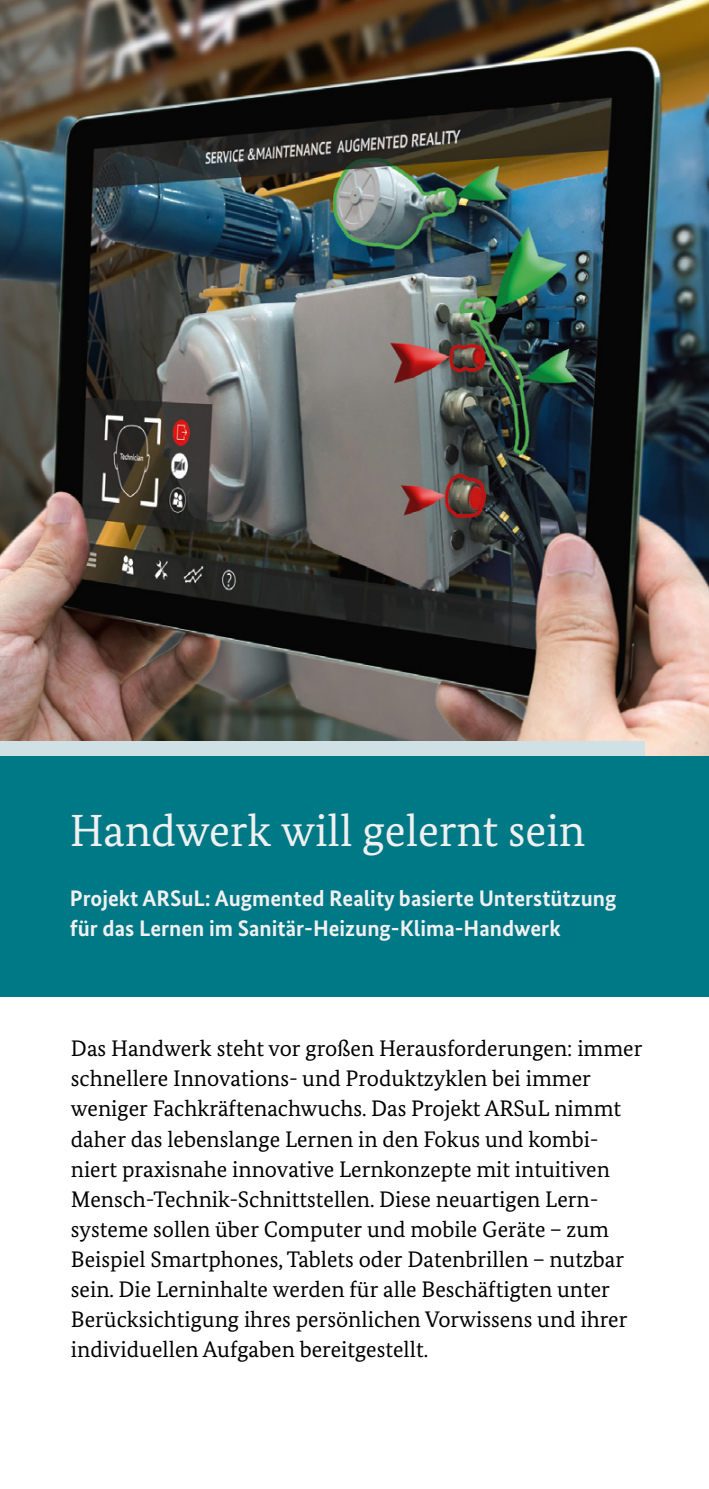
<style>
.page{position:relative;width:709px;height:1489px;background:#fff}
.page>*{position:absolute;margin:0;border:0;box-sizing:border-box;transform-origin:0 0}
.t1{font:45px "Bundes Serif";color:#f0f0f0}
.t2{font:22.5px/30px "Bundes Serif";color:#000}
.t3{font:700 22.5px/30px "Bundes Sans";color:#f0f0f0}
</style>
<div class="page">
<img style="left:0;top:0;width:709px;height:756px">
<div style="left:0;top:741px;width:644px;height:103px;background:#d0e1e6"></div>
<div style="left:0;top:756px;width:709px;height:240px;background:#007987"></div>
<h1 class="t1" style="left:70px;top:803px;width:517px">Handwerk will gelernt sein</h1>
<p class="t3" style="left:70px;top:883px;width:548px">Projekt ARSuL: Augmented Reality basierte Unterstützung für das Lernen im Sanitär-Heizung-Klima-Handwerk</p>
<p class="t2" style="left:71px;top:1033px;width:573px">Das Handwerk steht vor großen Herausforderungen: immer schnellere Innovations- und Produktzyklen bei immer weniger Fachkräftenachwuchs. Das Projekt ARSuL nimmt daher das lebenslange Lernen in den Fokus und kombi&shy;niert praxisnahe innovative Lernkonzepte mit intuitiven Mensch-Technik-Schnittstellen. Diese neuartigen Lern&shy;systeme sollen über Computer und mobile Geräte – zum Beispiel Smartphones, Tablets oder Datenbrillen – nutzbar sein. Die Lerninhalte werden für alle Beschäftigten unter Berücksichtigung ihres persönlichen Vorwissens und ihrer individuellen Aufgaben bereitgestellt.</p>
</div>
